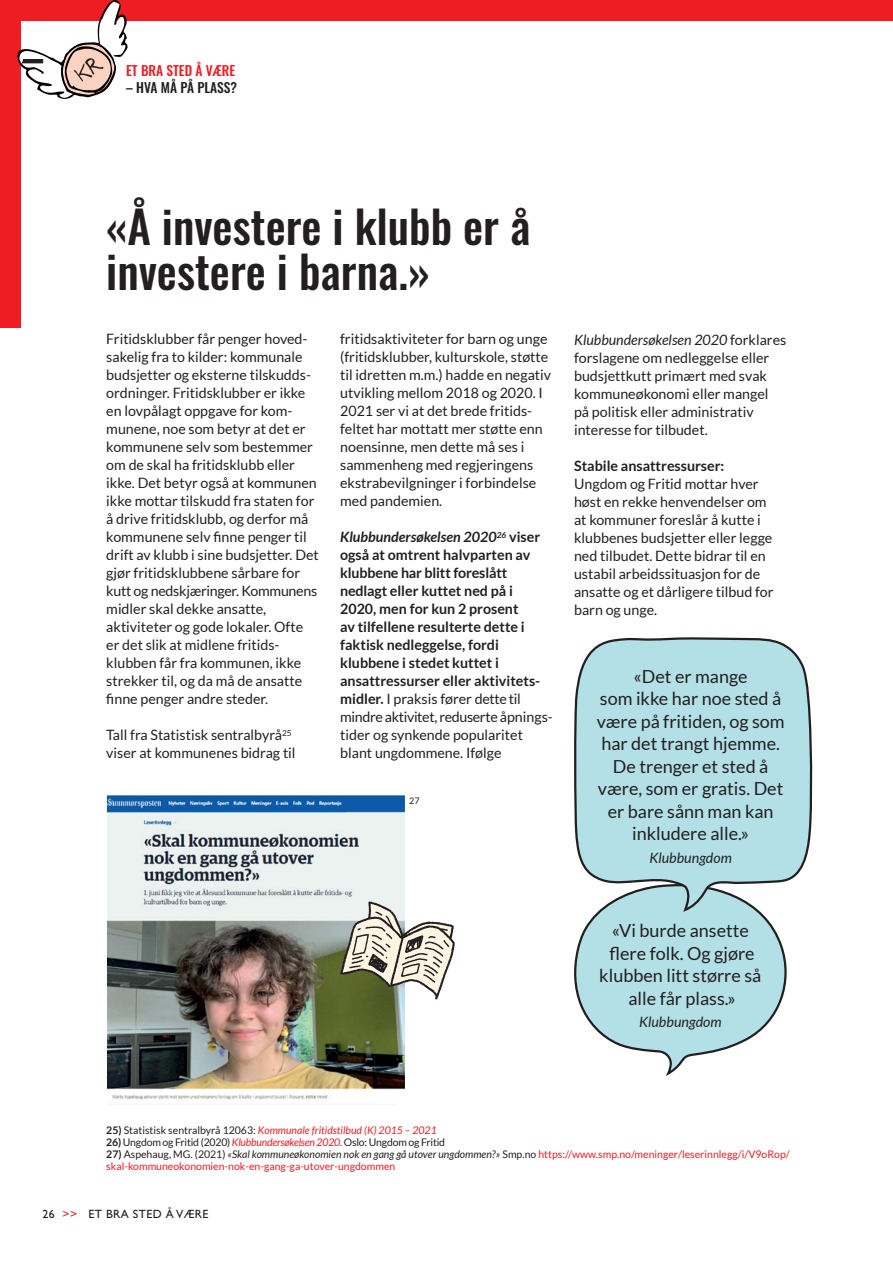
<style>
.page{position:relative;width:893px;height:1263px;background:#fff}
.page>*{position:absolute;margin:0;border:0;box-sizing:border-box;transform-origin:0 0}
.t1{font:500 45px/45px "Oswald";color:#231f20}
.t2{font:18px/22.5px "Lato";color:#231f20;text-align:center}
.t3{font:14.25px/18px "Lato";color:#231f20}
.t4{font:700 14.25px/18px "Lato";color:#231f20}
.t5{font:italic 14.25px "Lato";color:#231f20}
.t6{font:500 13.5px "Oswald";color:#ee1d23}
.t7{font:500 13.5px "Oswald";color:#231f20}
.t8{font:12px "Gill Sans Infant Std";letter-spacing:.03em;color:#231f20}
.t9{font:10.5px/12px "Lato";color:#ee1d23}
.t10{font:10.5px "Lato";letter-spacing:-.02em;color:#231f20}
.t11{font:italic 10.5px "Lato";color:#ee1d23}
.t12{font:9px "Lato";color:#231f20}
.s1{font-style:italic}
.s2{font-weight:400}
.s3{font-weight:700;font-style:normal;color:#231f20}
.s4{font-style:normal;color:#231f20}
.s5{font-weight:700}
.s6{font-style:italic;color:#ee1d23}
.s7{font-weight:700;color:#231f20}
.s8{color:#231f20}
.s9{font-style:italic;color:#231f20}
.s10{color:#ee1d23}
</style>
<div class="page">
<div style="left:0;top:0;width:893px;height:327px;background:#ee1d23"></div>
<div style="left:21px;top:21px;width:872px;height:340px;background:#fff"></div>
<img style="left:107px;top:795px;width:298px;height:305px">
<svg style="left:17px;top:0;width:111px;height:99px"></svg>
<svg style="left:574px;top:914px;width:213px;height:162px"></svg>
<svg style="left:574px;top:637px;width:239px;height:277px"></svg>
<svg style="left:340px;top:901px;width:115px;height:98px"></svg>
<h1 class="t1" style="left:21px;top:37px;width:24px">–</h1>
<p class="t6" style="left:126px;top:64px;width:111px">ET BRA STED Å VÆRE</p>
<p class="t7" style="left:126px;top:80px;width:112px">– HVA MÅ PÅ PLASS?</p>
<h1 class="t1" style="left:106px;top:207px;width:426px">«Å investere i klubb er å investere i barna.»</h1>
<p class="t3" style="left:106px;top:330px;width:214px">Fritidsklubber får penger hoved&shy;sakelig fra to kilder: kommunale budsjetter og eksterne tilskudds&shy;ordninger. Fritidsklubber er ikke en lovpålagt oppgave for kom&shy;munene, noe som betyr at det er kommunene selv som bestemmer om de skal ha fritidsklubb eller ikke. Det betyr også at kommunen ikke mottar tilskudd fra staten for å drive fritidsklubb, og derfor må kommunene selv finne penger til drift av klubb i sine budsjetter. Det gjør fritidsklubbene sårbare for kutt og nedskjæringer. Kommunens midler skal dekke ansatte, aktiviteter og gode lokaler. Ofte er det slik at midlene fritids&shy;klubben får fra kommunen, ikke strekker til, og da må de ansatte finne penger andre steder.</p>
<p class="t3" style="left:106px;top:726px;width:191px">Tall fra Statistisk sentralbyrå<sup>25 </sup>viser at kommunenes bidrag til</p>
<p class="t3" style="left:340px;top:330px;width:213px">fritidsaktiviteter for barn og unge (fritidsklubber, kulturskole, støtte til idretten m.m.) hadde en negativ utvikling mellom 2018 og 2020. I<br>2021 ser vi at det brede fritids&shy;feltet har mottatt mer støtte enn noensinne, men dette må ses i sammenheng med regjeringens ekstrabevilgninger i forbindelse med pandemien.</p>
<p class="t4" style="left:340px;top:528px;width:214px"><span class="s1">Klubbundersøkelsen 2020</span><sup>26</sup> viser også at omtrent halvparten av klubbene har blitt foreslått nedlagt eller kuttet ned på i<br>2020, men for kun 2 prosent<br>av tilfellene resulterte dette i faktisk nedleggelse, fordi klubbene i stedet kuttet i ansattressurser eller aktivitets&shy;midler. <span class="s2">I praksis fører dette til mindre aktivitet, reduserte åpnings&shy;tider og synkende popularitet blant ungdommene. Ifølge</span></p>
<p class="t12" style="left:409px;top:795px;width:12px">27</p>
<p class="t3" style="left:574px;top:331px;width:214px"><span class="s1">Klubbundersøkelsen 2020</span> forklares forslagene om nedleggelse eller budsjettkutt primært med svak kommuneøkonomi eller mangel på politisk eller administrativ interesse for tilbudet.</p>
<p class="t4" style="left:574px;top:456px;width:152px">Stabile ansattressurser:</p>
<p class="t3" style="left:574px;top:475px;width:201px">Ungdom og Fritid mottar hver høst en rekke henvendelser om at kommuner foreslår å kutte i klubbenes budsjetter eller legge ned tilbudet. Dette bidrar til en ustabil arbeidssituasjon for de ansatte og et dårligere tilbud for barn og unge.</p>
<p class="t2" style="left:597px;top:665px;width:189px">«Det er mange<br>som ikke har noe sted å være på fritiden, og som har det trangt hjemme.<br>De trenger et sted å være, som er gratis. Det er bare sånn man kan inkludere alle.»</p>
<p class="t5" style="left:649px;top:850px;width:84px">Klubbungdom</p>
<p class="t2" style="left:599px;top:919px;width:164px">«Vi burde ansette flere folk. Og gjøre klubben litt større så alle får plass.»</p>
<p class="t5" style="left:639px;top:1014px;width:84px">Klubbungdom</p>
<p class="t11" style="left:106px;top:1124px;width:332px"><span class="s3">25)</span> <span class="s4">Statistisk sentralbyrå 12063:</span> Kommunale fritidstilbud (K) 2015 – 2021</p>
<p class="t10" style="left:106px;top:1136px;width:340px"><span class="s5">26)</span> Ungdom og Fritid (2020) <span class="s6">Klubbundersøkelsen 2020.</span> Oslo: Ungdom og Fritid</p>
<p class="t9" style="left:106px;top:1148px;width:685px"><span class="s7">27)</span> <span class="s8">Aspehaug, MG. (2021)</span> <span class="s9">«Skal kommuneøkonomien nok en gang gå utover ungdommen?»</span> <span class="s8">Smp.no</span> https://www.smp.no/meninger/leserinnlegg/i/V9oRop/ skal-kommuneokonomien-nok-en-gang-ga-utover-ungdommen</p>
<p class="t8" style="left:43px;top:1207px;width:167px">26 <span class="s10">&gt;&gt;</span> ET BRA STED Å VÆRE</p>
</div>
